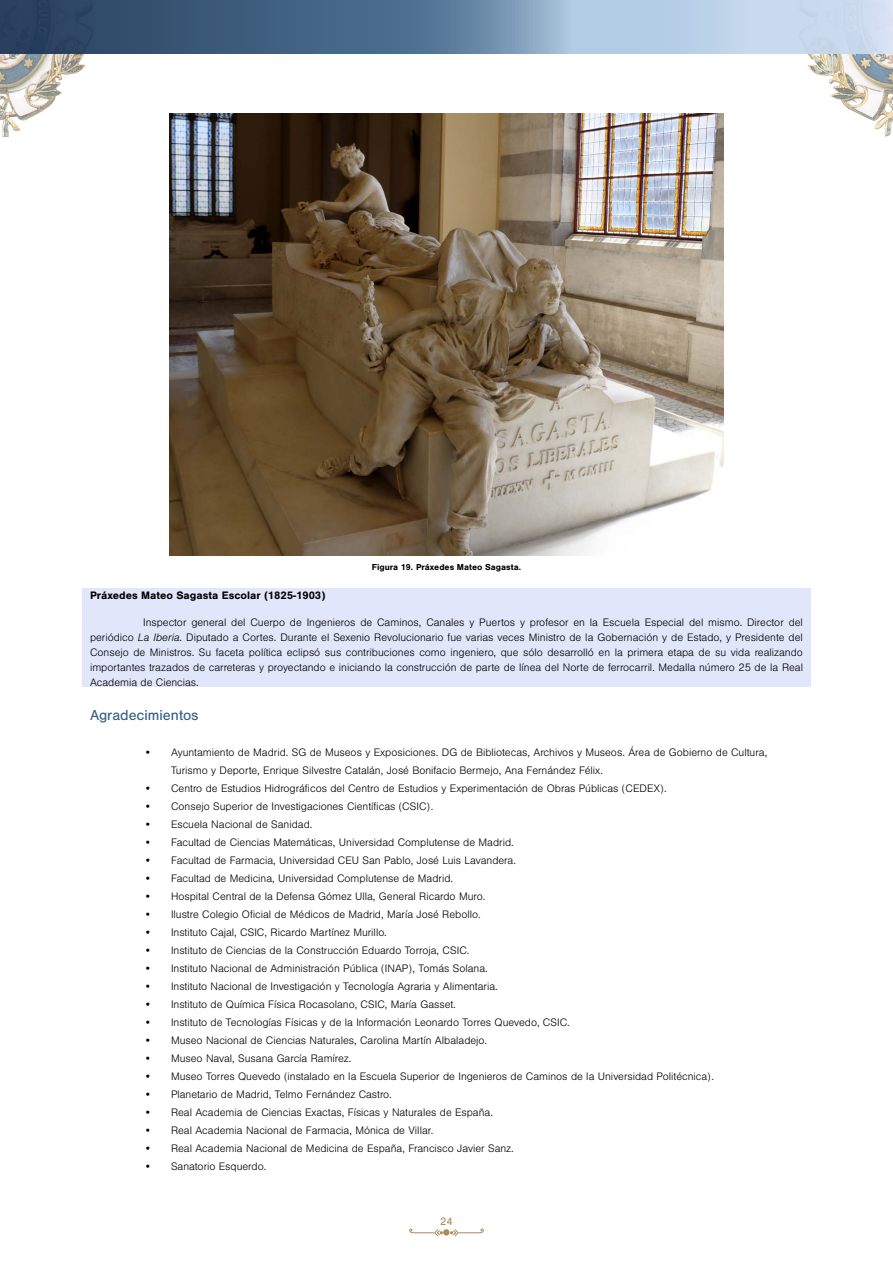
<style>
.page{position:relative;width:893px;height:1263px;background:#fff}
.page>*{position:absolute;margin:0;border:0;box-sizing:border-box;transform-origin:0 0}
.apartados_cuerpo{font:15px "Nimbus San";color:#375d81}
.Body_black{font:300 11.25px/15px "Nimbus San";color:#000;text-align:justify}
.Body_subtitle{font:700 11.25px "Nimbus San";color:#000}
.t1{font:11.25px "Nimbus San";color:#ad8954}
.Captions{font:700 9px "Nimbus San";color:#000}
.s1{font-style:italic}
</style>
<div class="page">
<img style="left:0;top:54px;width:86px;height:83px">
<img style="left:807px;top:54px;width:86px;height:83px">
<svg style="left:0;top:0;width:893px;height:54px;background:#748faa"></svg>
<svg style="left:409px;top:1229px;width:75px;height:7px"></svg>
<div style="left:82px;top:588px;width:729px;height:99px;background:#e1e6fa"></div>
<img style="left:170px;top:114px;width:553px;height:441px">
<p class="Captions" style="left:372px;top:562px;width:151px">Figura 19. Práxedes Mateo Sagasta.</p>
<p class="Body_subtitle" style="left:90px;top:588px;width:237px">Práxedes Mateo Sagasta Escolar (1825-1903)</p>
<p class="Body_black" style="left:90px;top:615px;width:715px;text-indent:53px">Inspector general del Cuerpo de Ingenieros de Caminos, Canales y Puertos y profesor en la Escuela Especial del mismo. Director del periódico <span class="s1">La Iberia</span>. Diputado a Cortes. Durante el Sexenio Revolucionario fue varias veces Ministro de la Gobernación y de Estado, y Presidente del Consejo de Ministros. Su faceta política eclipsó sus contribuciones como ingeniero, que sólo desarrolló en la primera etapa de su vida realizando importantes trazados de carreteras y proyectando e iniciando la construcción de parte de línea del Norte de ferrocarril. Medalla número 25 de la Real Academia de Ciencias.</p>
<p class="apartados_cuerpo" style="left:90px;top:707px;width:110px">Agradecimientos</p>
<p class="Body_black" style="left:171px;top:744px;width:598px;line-height:18px;text-indent:-27px">• Ayuntamiento de Madrid. SG de Museos y Exposiciones. DG de Bibliotecas, Archivos y Museos. Área de Gobierno de Cultura,<br>Turismo y Deporte, Enrique Silvestre Catalán, José Bonifacio Bermejo, Ana Fernández Félix.</p>
<p class="Body_black" style="left:144px;top:781px;width:524px">• Centro de Estudios Hidrográficos del Centro de Estudios y Experimentación de Obras Públicas (CEDEX).</p>
<p class="Body_black" style="left:144px;top:799px;width:291px">• Consejo Superior de Investigaciones Científicas (CSIC).</p>
<p class="Body_black" style="left:144px;top:817px;width:170px">• Escuela Nacional de Sanidad.</p>
<p class="Body_black" style="left:144px;top:835px;width:371px">• Facultad de Ciencias Matemáticas, Universidad Complutense de Madrid.</p>
<p class="Body_black" style="left:144px;top:853px;width:374px">• Facultad de Farmacia, Universidad CEU San Pablo, José Luis Lavandera.</p>
<p class="Body_black" style="left:144px;top:871px;width:311px">• Facultad de Medicina, Universidad Complutense de Madrid.</p>
<p class="Body_black" style="left:144px;top:889px;width:343px">• Hospital Central de la Defensa Gómez Ulla, General Ricardo Muro.</p>
<p class="Body_black" style="left:144px;top:907px;width:338px">• Ilustre Colegio Oficial de Médicos de Madrid, María José Rebollo.</p>
<p class="Body_black" style="left:144px;top:925px;width:244px">• Instituto Cajal, CSIC, Ricardo Martínez Murillo.</p>
<p class="Body_black" style="left:144px;top:943px;width:327px">• Instituto de Ciencias de la Construcción Eduardo Torroja, CSIC.</p>
<p class="Body_black" style="left:144px;top:961px;width:345px">• Instituto Nacional de Administración Pública (INAP), Tomás Solana.</p>
<p class="Body_black" style="left:144px;top:979px;width:355px">• Instituto Nacional de Investigación y Tecnología Agraria y Alimentaria.</p>
<p class="Body_black" style="left:144px;top:997px;width:313px">• Instituto de Química Física Rocasolano, CSIC, María Gasset.</p>
<p class="Body_black" style="left:144px;top:1015px;width:427px">• Instituto de Tecnologías Físicas y de la Información Leonardo Torres Quevedo, CSIC.</p>
<p class="Body_black" style="left:144px;top:1033px;width:345px">• Museo Nacional de Ciencias Naturales, Carolina Martín Albaladejo.</p>
<p class="Body_black" style="left:144px;top:1051px;width:209px">• Museo Naval, Susana García Ramírez.</p>
<p class="Body_black" style="left:144px;top:1069px;width:572px">• Museo Torres Quevedo (instalado en la Escuela Superior de Ingenieros de Caminos de la Universidad Politécnica).</p>
<p class="Body_black" style="left:144px;top:1087px;width:249px">• Planetario de Madrid, Telmo Fernández Castro.</p>
<p class="Body_black" style="left:144px;top:1105px;width:351px">• Real Academia de Ciencias Exactas, Físicas y Naturales de España.</p>
<p class="Body_black" style="left:144px;top:1123px;width:291px">• Real Academia Nacional de Farmacia, Mónica de Villar.</p>
<p class="Body_black" style="left:144px;top:1141px;width:371px">• Real Academia Nacional de Medicina de España, Francisco Javier Sanz.</p>
<p class="Body_black" style="left:144px;top:1159px;width:124px">• Sanatorio Esquerdo.</p>
<p class="t1" style="left:440px;top:1215px;width:14px">24</p>
</div>
